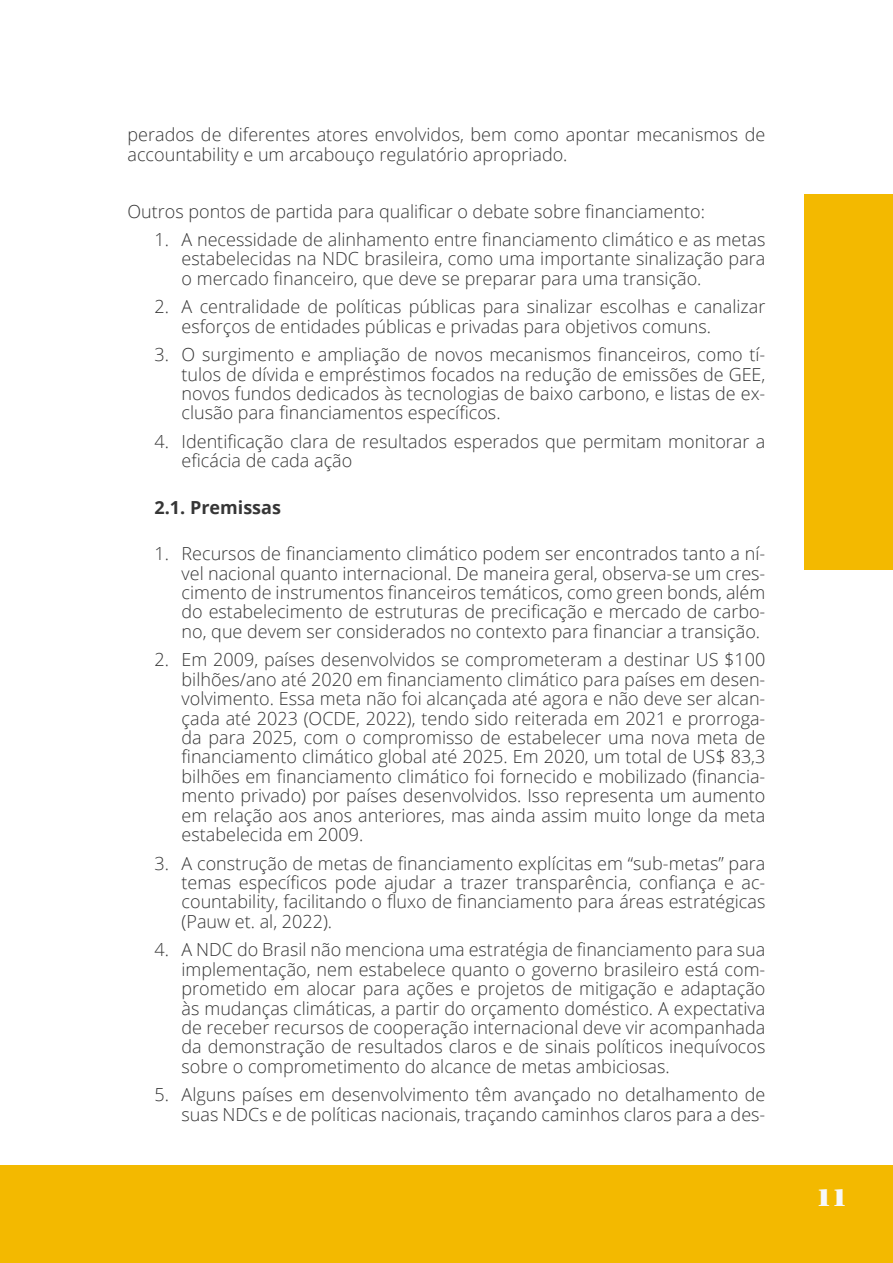
<style>
.page{position:relative;width:893px;height:1263px;background:#fff}
.page>*{position:absolute;margin:0;border:0;box-sizing:border-box;transform-origin:0 0}
.t1{font:27px "Utopia Std Black Headline";color:#f7f8fa}
.t2{font:300 18px/19.4px "Open Sans";color:#363636;text-align:justify}
.t3{font:700 18px "Open Sans";color:#363636}
</style>
<div class="page">
<div style="left:0;top:1165px;width:893px;height:98px;background:#f3b900"></div>
<div style="left:804px;top:194px;width:89px;height:376px;background:#f3b900"></div>
<p class="t2" style="left:128px;top:125px;width:639px">perados de diferentes atores envolvidos, bem como apontar mecanismos de accountability e um arcabouço regulatório apropriado.</p>
<p class="t2" style="left:128px;top:201px;width:579px">Outros pontos de partida para qualificar o debate sobre financiamento:</p>
<p class="t2" style="left:182px;top:229px;width:585px;text-indent:-27px">1. A necessidade de alinhamento entre financiamento climático e as metas estabelecidas na NDC brasileira, como uma importante sinalização para o mercado financeiro, que deve se preparar para uma transição.</p>
<p class="t2" style="left:182px;top:297px;width:585px;text-indent:-27px">2. A centralidade de políticas públicas para sinalizar escolhas e canalizar esforços de entidades públicas e privadas para objetivos comuns.</p>
<p class="t2" style="left:182px;top:344px;width:585px;text-indent:-27px">3. O surgimento e ampliação de novos mecanismos financeiros, como tí&shy;tulos de dívida e empréstimos focados na redução de emissões de GEE, novos fundos dedicados às tecnologias de baixo carbono, e listas de ex&shy;clusão para financiamentos específicos.</p>
<p class="t2" style="left:182px;top:431px;width:585px;text-indent:-27px">4. Identificação clara de resultados esperados que permitam monitorar a eficácia de cada ação</p>
<p class="t3" style="left:155px;top:494px;width:128px">2.1. Premissas</p>
<p class="t2" style="left:182px;top:543px;width:585px;text-indent:-27px">1. Recursos de financiamento climático podem ser encontrados tanto a ní&shy;vel nacional quanto internacional. De maneira geral, observa-se um cres&shy;cimento de instrumentos financeiros temáticos, como green bonds, além do estabelecimento de estruturas de precificação e mercado de carbo&shy;no, que devem ser considerados no contexto para financiar a transição.</p>
<p class="t2" style="left:182px;top:650px;width:585px;text-indent:-27px">2. Em 2009, países desenvolvidos se comprometeram a destinar US $100 bilhões/ano até 2020 em financiamento climático para países em desen&shy;volvimento. Essa meta não foi alcançada até agora e não deve ser alcan&shy;çada até 2023 (OCDE, 2022), tendo sido reiterada em 2021 e prorroga&shy;da para 2025, com o compromisso de estabelecer uma nova meta de financiamento climático global até 2025. Em 2020, um total de US$ 83,3 bilhões em financiamento climático foi fornecido e mobilizado (financia&shy;mento privado) por países desenvolvidos. Isso representa um aumento em relação aos anos anteriores, mas ainda assim muito longe da meta estabelecida em 2009.</p>
<p class="t2" style="left:182px;top:853px;width:585px;text-indent:-27px">3. A construção de metas de financiamento explícitas em “sub-metas” para temas específicos pode ajudar a trazer transparência, confiança e ac&shy;countability, facilitando o fluxo de financiamento para áreas estratégicas (Pauw et. al, 2022).</p>
<p class="t2" style="left:182px;top:939px;width:585px;text-indent:-27px">4. A NDC do Brasil não menciona uma estratégia de financiamento para sua implementação, nem estabelece quanto o governo brasileiro está com&shy;prometido em alocar para ações e projetos de mitigação e adaptação às mudanças climáticas, a partir do orçamento doméstico. A expectativa de receber recursos de cooperação internacional deve vir acompanhada da demonstração de resultados claros e de sinais políticos inequívocos sobre o comprometimento do alcance de metas ambiciosas.</p>
<p class="t2" style="left:155px;top:1084px;width:612px;text-align:right">5. Alguns países em desenvolvimento têm avançado no detalhamento de suas NDCs e de políticas nacionais, traçando caminhos claros para a des-</p>
<h1 class="t1" style="left:816px;top:1183px;width:33px">11</h1>
</div>
